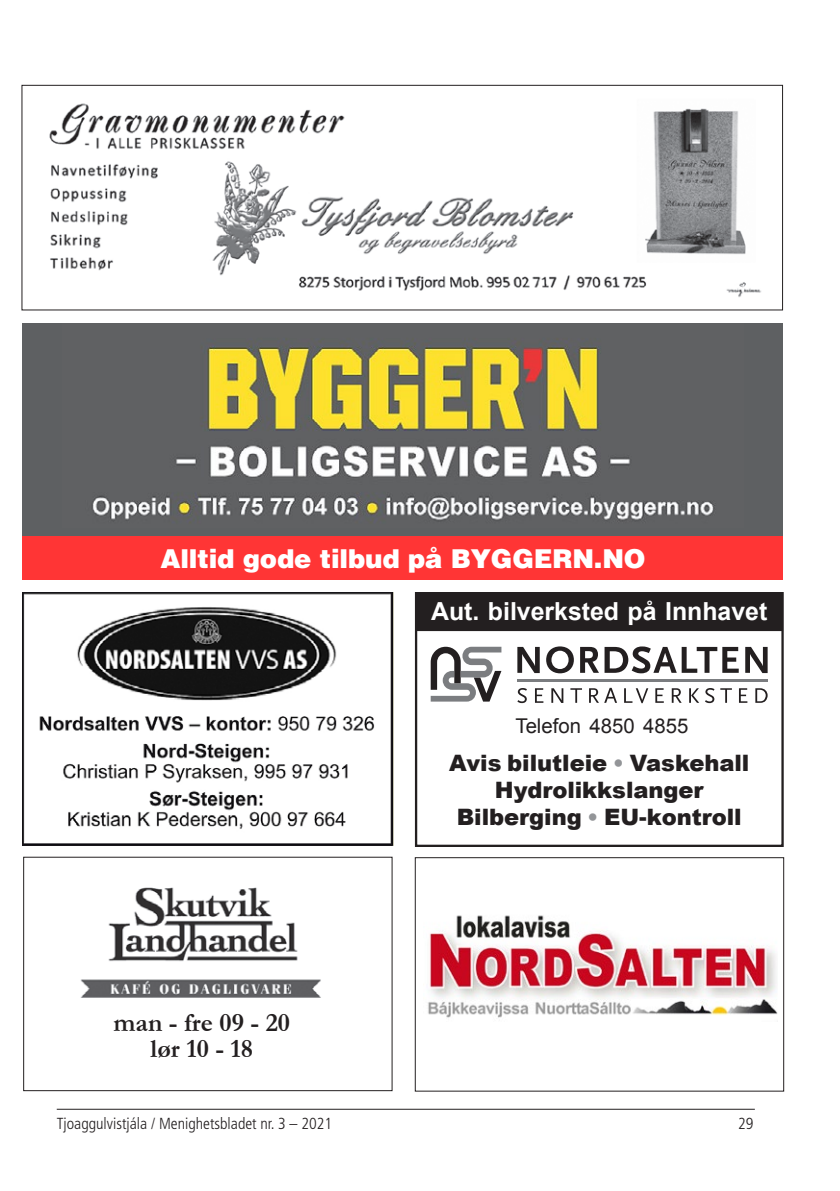
<style>
.page{position:relative;width:840px;height:1191px;background:#fff}
.page>*{position:absolute;margin:0;border:0;box-sizing:border-box;transform-origin:0 0}
.t1{font:900 26px "Helvetica";letter-spacing:-.01em;color:#fff}
.t2{font:700 26px/26px "Garamond";color:#231f20;text-align:center}
.t3{font:700 24.8px "Arial";color:#fff}
.t4{font:900 22.6px/27.2px "Arial";letter-spacing:-.005em;color:#231f20;text-align:center}
.t5{font:20.4px "Arial";color:#231f20}
.t6{font:300 condensed 16px "Frutiger";color:#231f20}
.s1{color:#939598}
</style>
<div class="page">
<hr style="left:57px;top:1108px;width:697px;height:1px;background:#231f20">
<div style="left:23px;top:323px;width:759px;height:213px;background:#5e6062"></div>
<img style="left:49px;top:103px;width:712px;height:194px">
<div style="left:22px;top:85px;width:760px;height:225px;border:1px solid #231f20"></div>
<img style="left:80px;top:887px;width:241px;height:111px">
<div style="left:23px;top:857px;width:369px;height:234px;border:1px solid #231f20"></div>
<div style="left:415px;top:857px;width:368px;height:234px;border:1px solid #231f20"></div>
<img style="left:428px;top:915px;width:349px;height:103px">
<div style="left:414px;top:592px;width:369px;height:255px;border:2px solid #231f20"></div>
<div style="left:417px;top:594px;width:364px;height:36px;background:#231f20"></div>
<div style="left:416px;top:593px;width:366px;height:38px;border:2px solid #231f20"></div>
<svg style="left:517px;top:647px;width:22px;height:26px"></svg>
<svg style="left:546px;top:646px;width:27px;height:27px"></svg>
<svg style="left:580px;top:647px;width:18px;height:26px"></svg>
<svg style="left:604px;top:646px;width:134px;height:27px"></svg>
<svg style="left:745px;top:647px;width:22px;height:26px"></svg>
<svg style="left:517px;top:688px;width:9px;height:15px"></svg>
<svg style="left:535px;top:688px;width:8px;height:15px"></svg>
<svg style="left:551px;top:688px;width:12px;height:15px"></svg>
<svg style="left:570px;top:688px;width:11px;height:15px"></svg>
<svg style="left:589px;top:688px;width:9px;height:15px"></svg>
<svg style="left:604px;top:688px;width:12px;height:15px"></svg>
<svg style="left:624px;top:688px;width:24px;height:15px"></svg>
<svg style="left:655px;top:688px;width:8px;height:15px"></svg>
<svg style="left:671px;top:688px;width:10px;height:15px"></svg>
<svg style="left:689px;top:688px;width:9px;height:15px"></svg>
<svg style="left:705px;top:688px;width:9px;height:15px"></svg>
<svg style="left:720px;top:688px;width:11px;height:15px"></svg>
<svg style="left:739px;top:688px;width:8px;height:15px"></svg>
<svg style="left:755px;top:688px;width:12px;height:15px"></svg>
<hr style="left:517px;top:679px;width:250px;height:3px;background:#7b7d80">
<svg style="left:430px;top:647px;width:71px;height:54px"></svg>
<img style="left:23px;top:593px;width:370px;height:252px">
<div style="left:23px;top:536px;width:759px;height:44px;background:#ff3535"></div>
<img style="left:93px;top:339px;width:622px;height:184px">
<p class="t1" style="left:160px;top:541px;width:486px">Alltid gode tilbud på BYGGERN.NO</p>
<p class="t3" style="left:431px;top:595px;width:337px">Aut. bilverksted på Innhavet</p>
<p class="t5" style="left:515px;top:712px;width:174px">Telefon 4850 4855</p>
<p class="t2" style="left:113px;top:1010px;width:178px">man - fre 09 - 20 lør 10 - 18</p>
<p class="t4" style="left:449px;top:748px;width:301px">Avis bilutleie <span class="s1">•</span> Vaskehall<br>Hydrolikkslanger<br>Bilberging <span class="s1">•</span> EU-kontroll</p>
<p class="t6" style="left:57px;top:1114px;width:277px">Tjoaggulvistjála / Menighetsbladet nr. 3 – 2021</p>
<p class="t6" style="left:737px;top:1114px;width:17px">29</p>
</div>
